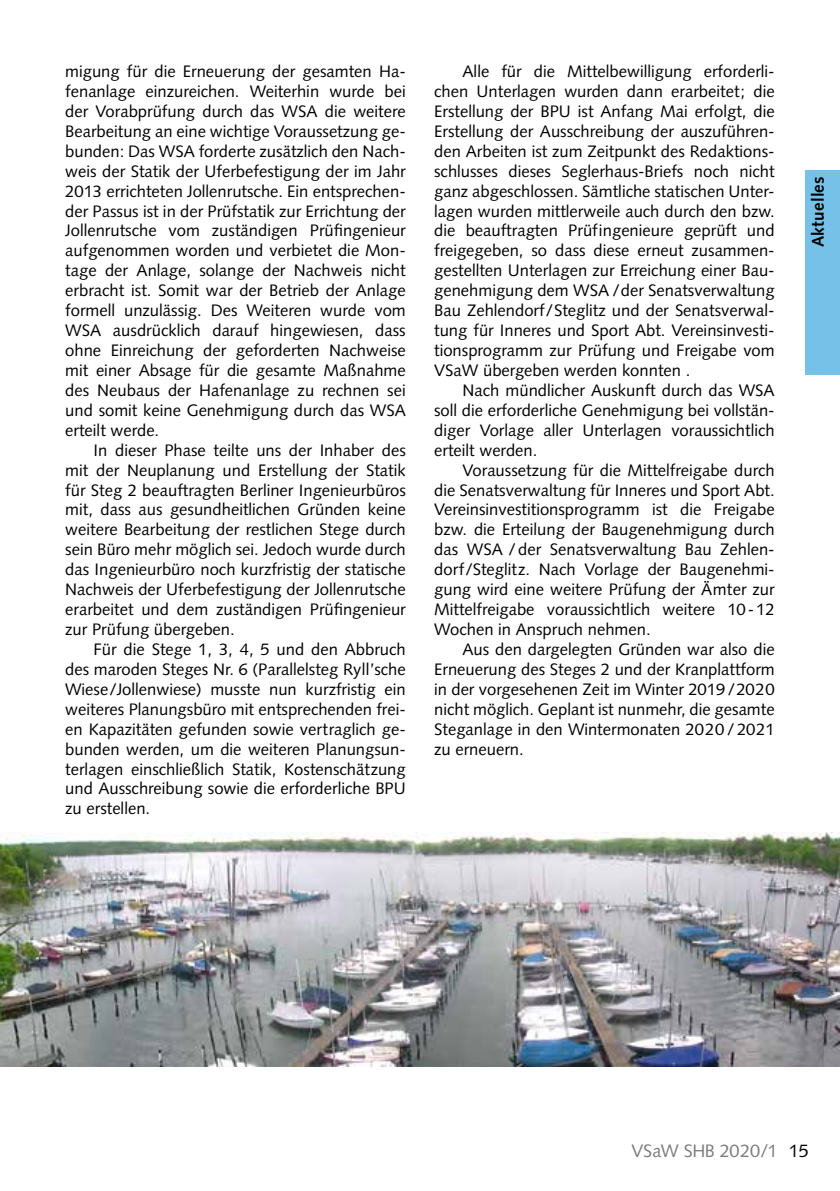
<style>
.page{position:relative;width:840px;height:1191px;background:#fff}
.page>*{position:absolute;margin:0;border:0;box-sizing:border-box;transform-origin:0 0}
.t1{font:18px "Syntax";letter-spacing:-.015em;color:#7b7c7e}
.t2{font:700 17px "Syntax";letter-spacing:.01em;color:#000}
.t3{font:16.6px/20px "Syntax";color:#000;text-align:justify}
.s1{color:#000}
</style>
<div class="page">
<div style="left:805px;top:170px;width:34px;height:204px;background:#76c1e7"></div>
<img style="left:0;top:832px;width:839px;height:234px">
<p class="t3" style="left:65px;top:61px;width:342px">migung für die Erneuerung der gesamten Ha&shy;fenanlage einzureichen. Weiterhin wurde bei der Vorabprüfung durch das WSA die weitere Bearbeitung an eine wichtige Voraussetzung ge&shy;bunden: Das WSA forderte zusätzlich den Nach&shy;weis der Statik der Uferbefestigung der im Jahr 2013 errichteten Jollenrutsche. Ein entsprechen&shy;der Passus ist in der Prüfstatik zur Errichtung der Jollenrutsche vom zuständigen Prüfingenieur aufgenommen worden und verbietet die Mon&shy;tage der Anlage, solange der Nachweis nicht erbracht ist. Somit war der Betrieb der Anlage formell unzulässig. Des Weiteren wurde vom WSA ausdrücklich darauf hingewiesen, dass ohne Einreichung der geforderten Nachweise mit einer Absage für die gesamte Maßnahme des Neubaus der Hafenanlage zu rechnen sei und somit keine Genehmigung durch das WSA erteilt werde.</p>
<p class="t3" style="left:65px;top:440px;width:342px;text-indent:28px">In dieser Phase teilte uns der Inhaber des mit der Neuplanung und Erstellung der Statik für Steg 2 beauftragten Berliner Ingenieurbüros mit, dass aus gesundheitlichen Gründen keine weitere Bearbeitung der restlichen Stege durch sein Büro mehr möglich sei. Jedoch wurde durch das Ingenieurbüro noch kurzfristig der statische Nachweis der Uferbefestigung der Jollenrutsche erarbeitet und dem zuständigen Prüfingenieur zur Prüfung übergeben.</p>
<p class="t3" style="left:65px;top:639px;width:342px;text-indent:28px">Für die Stege 1, 3, 4, 5 und den Abbruch des maroden Steges Nr. 6 (Parallelsteg Ryll’sche Wiese/Jollenwiese) musste nun kurzfristig ein weiteres Planungsbüro mit entsprechenden frei&shy;en Kapazitäten gefunden sowie vertraglich ge&shy;bunden werden, um die weiteren Planungsun&shy;terlagen einschließlich Statik, Kostenschätzung und Ausschreibung sowie die erforderliche BPU zu erstellen.</p>
<p class="t3" style="left:434px;top:61px;width:342px;text-indent:28px">Alle für die Mittelbewilligung erforderli&shy;chen Unterlagen wurden dann erarbeitet; die Erstellung der BPU ist Anfang Mai erfolgt, die Erstellung der Ausschreibung der auszuführen&shy;den Arbeiten ist zum Zeitpunkt des Redaktions&shy;schlusses dieses Seglerhaus-Briefs noch nicht ganz abgeschlossen. Sämtliche statischen Unter&shy;lagen wurden mittlerweile auch durch den bzw. die beauftragten Prüfingenieure geprüft und freigegeben, so dass diese erneut zusammen&shy;gestellten Unterlagen zur Erreichung einer Bau&shy;genehmigung dem WSA / der Senatsverwaltung Bau Zehlendorf/Steglitz und der Senatsverwal&shy;tung für Inneres und Sport Abt. Vereinsinvesti&shy;tionsprogramm zur Prüfung und Freigabe vom VSaW übergeben werden konnten .</p>
<p class="t3" style="left:434px;top:380px;width:342px;text-indent:28px">Nach mündlicher Auskunft durch das WSA soll die erforderliche Genehmigung bei vollstän&shy;diger Vorlage aller Unterlagen voraussichtlich erteilt werden.</p>
<p class="t3" style="left:434px;top:460px;width:342px;text-indent:28px">Voraussetzung für die Mittelfreigabe durch die Senatsverwaltung für Inneres und Sport Abt.<br>Vereinsinvestitionsprogramm ist die Freigabe bzw. die Erteilung der Baugenehmigung durch das WSA / der Senatsverwaltung Bau Zehlen&shy;dorf/Steglitz. Nach Vorlage der Baugenehmi&shy;gung wird eine weitere Prüfung der Ämter zur Mittelfreigabe voraussichtlich weitere 10-12<br>Wochen in Anspruch nehmen.</p>
<p class="t3" style="left:434px;top:639px;width:342px;text-indent:28px">Aus den dargelegten Gründen war also die Erneuerung des Steges 2 und der Kranplattform in der vorgesehenen Zeit im Winter 2019 / 2020 nicht möglich. Geplant ist nunmehr, die gesamte Steganlage in den Wintermonaten 2020 / 2021 zu erneuern.</p>
<p class="t2" style="left:807px;top:247px;width:72px;rotate:-90deg">Aktuelles</p>
<p class="t1" style="left:631px;top:1140px;width:179px">VSaW SHB 2020/1 <span class="s1">15</span></p>
</div>
